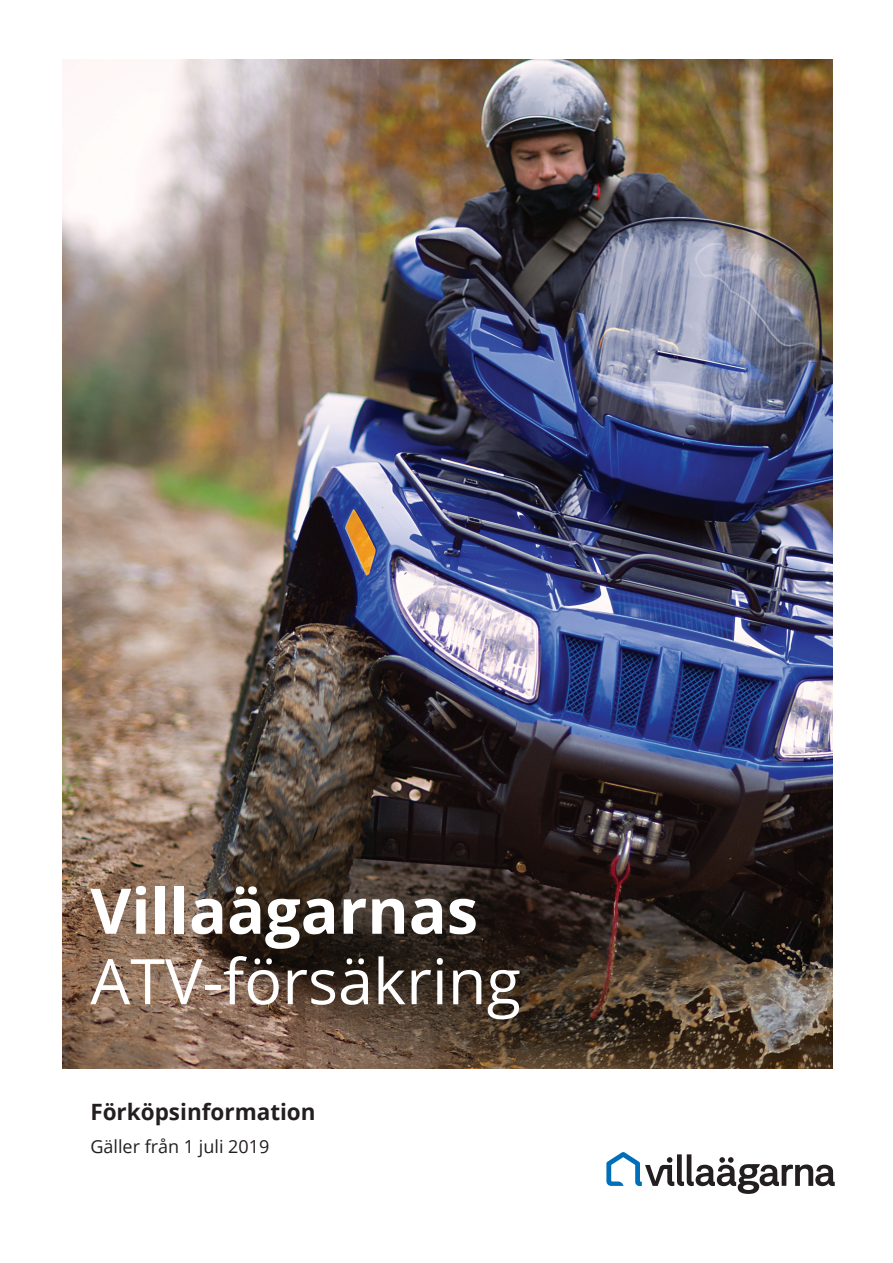
<style>
.page{position:relative;width:893px;height:1263px;background:#fff}
.page>*{position:absolute;margin:0;border:0;box-sizing:border-box;transform-origin:0 0}
.t1{font:63px "Open Sans";color:#fff}
.t2{font:700 63px "Open Sans";color:#fff}
.t3{font:700 22.5px "Open Sans";color:#231f20}
.t4{font:18px "Open Sans";color:#231f20}
</style>
<div class="page">
<img style="left:63px;top:60px;width:769px;height:1008px">
<svg style="left:606px;top:1152px;width:229px;height:42px"></svg>
<h1 class="t2" style="left:90px;top:866px;width:389px">Villaägarnas</h1>
<h1 class="t1" style="left:90px;top:938px;width:432px">ATV-försäkring</h1>
<p class="t3" style="left:90px;top:1095px;width:227px">Förköpsinformation</p>
<p class="t4" style="left:90px;top:1134px;width:181px">Gäller från 1 juli 2019</p>
</div>
